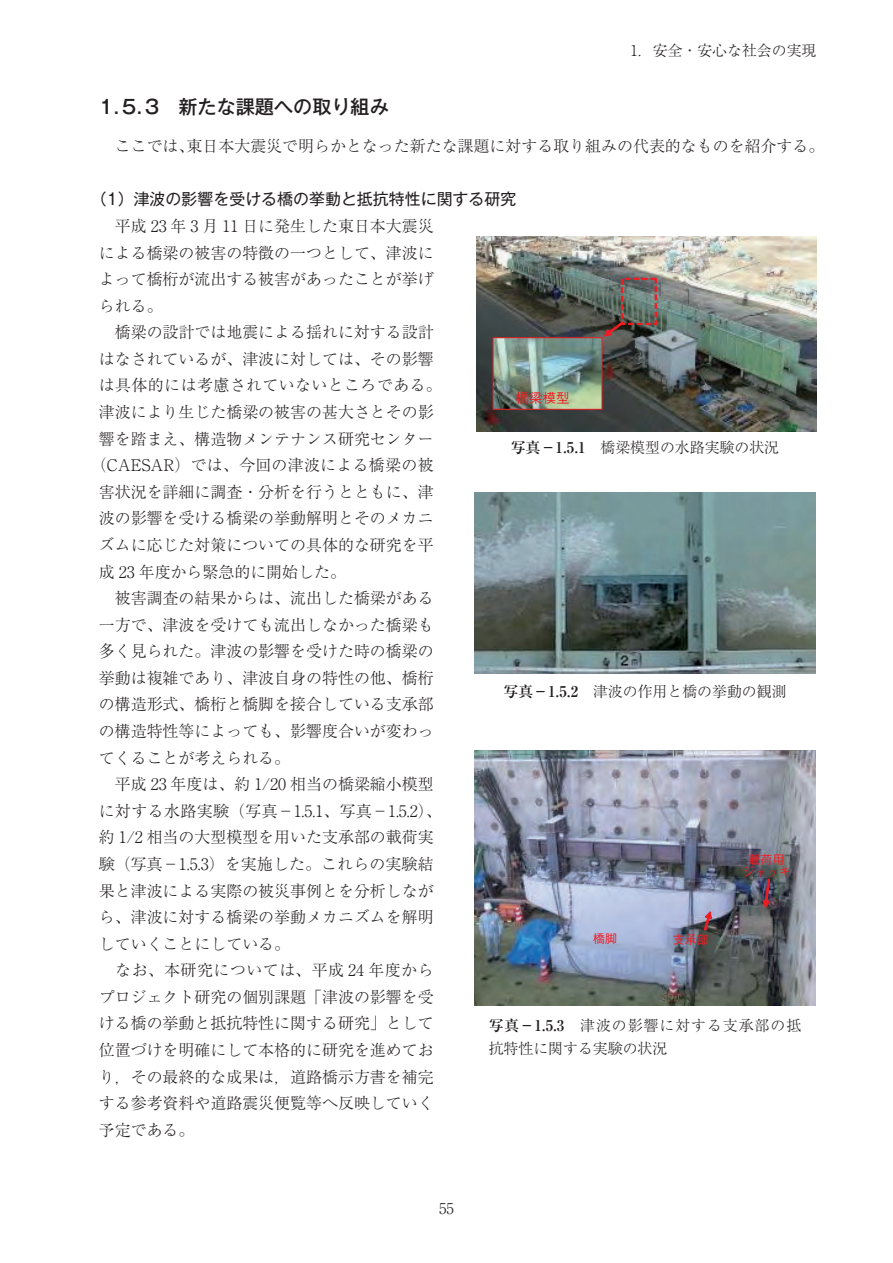
<style>
.page{position:relative;width:893px;height:1263px;background:#fff}
.page>*{position:absolute;margin:0;border:0;box-sizing:border-box;transform-origin:0 0}
.t1{font:500 19.2px "Gothic MB101 Pro";color:#231f20}
.t2{font:300 15.9px "Ryumin Pro";color:#231f20}
.t3{font:300 15.9px "Ryumin Pro";letter-spacing:.025em;color:#231f20}
.t4{font:15.9px "Gothic MB101 Pro";color:#231f20}
.t5{font:300 15.9px "Ryumin Pro";letter-spacing:.02em;color:#231f20}
.t6{font:300 15.9px "Ryumin Pro";letter-spacing:.03em;color:#231f20}
.t7{font:300 14.85px "Ryumin Pro";color:#231f20}
.t8{font:300 14.85px/23.4px "Ryumin Pro";letter-spacing:.065em;color:#231f20}
.t9{font:500 13.5px "Gothic BBB Pro";color:#ee1d23}
.t10{font:500 12px/12px "Gothic BBB Pro";color:#ee1d23;text-align:center}
.s1{font-weight:700}
</style>
<div class="page">
<img style="left:476px;top:237px;width:340px;height:194px">
<img style="left:495px;top:339px;width:105px;height:69px">
<div style="left:493px;top:337px;width:109px;height:73px;border:1px solid #ee1d23"></div>
<svg style="left:604px;top:278px;width:52px;height:58px;background:#635e58"></svg>
<img style="left:475px;top:493px;width:340px;height:180px">
<img style="left:475px;top:750px;width:340px;height:256px">
<svg style="left:763px;top:878px;width:7px;height:29px"></svg>
<svg style="left:704px;top:911px;width:8px;height:19px"></svg>
<p class="t7" style="left:630px;top:38px;width:188px">1．安全・安心な社会の実現</p>
<p class="t1" style="left:99px;top:90px;width:292px">1.5.3　新たな課題への取り組み</p>
<p class="t2" style="left:99px;top:134px;width:727px">　ここでは、東日本大震災で明らかとなった新たな課題に対する取り組みの代表的なものを紹介する。</p>
<p class="t4" style="left:91px;top:186px;width:427px">（1）津波の影響を受ける橋の挙動と抵抗特性に関する研究</p>
<p class="t2" style="left:99px;top:214px;width:336px">　平成 23 年 3 月 11 日に発生した東日本大震災</p>
<p class="t2" style="left:99px;top:240px;width:336px">による橋梁の被害の特徴の一つとして、津波に</p>
<p class="t2" style="left:99px;top:267px;width:336px">よって橋桁が流出する被害があったことが挙げ</p>
<p class="t2" style="left:99px;top:293px;width:65px">られる。</p>
<p class="t2" style="left:99px;top:320px;width:336px">　橋梁の設計では地震による揺れに対する設計</p>
<p class="t2" style="left:99px;top:346px;width:336px">はなされているが、津波に対しては、その影響</p>
<p class="t3" style="left:99px;top:373px;width:344px">は具体的には考慮されていないところである。</p>
<p class="t2" style="left:99px;top:400px;width:336px">津波により生じた橋梁の被害の甚大さとその影</p>
<p class="t2" style="left:99px;top:426px;width:336px">響を踏まえ、構造物メンテナンス研究センター</p>
<p class="t5" style="left:91px;top:453px;width:344px">（CAESAR）では、今回の津波による橋梁の被</p>
<p class="t2" style="left:99px;top:479px;width:336px">害状況を詳細に調査・分析を行うとともに、津</p>
<p class="t2" style="left:99px;top:506px;width:336px">波の影響を受ける橋梁の挙動解明とそのメカニ</p>
<p class="t2" style="left:99px;top:532px;width:336px">ズムに応じた対策についての具体的な研究を平</p>
<p class="t2" style="left:99px;top:559px;width:249px">成 23 年度から緊急的に開始した。</p>
<p class="t2" style="left:99px;top:586px;width:336px">　被害調査の結果からは、流出した橋梁がある</p>
<p class="t2" style="left:99px;top:612px;width:336px">一方で、津波を受けても流出しなかった橋梁も</p>
<p class="t2" style="left:99px;top:639px;width:336px">多く見られた。津波の影響を受けた時の橋梁の</p>
<p class="t2" style="left:99px;top:665px;width:336px">挙動は複雑であり、津波自身の特性の他、橋桁</p>
<p class="t2" style="left:99px;top:692px;width:336px">の構造形式、橋桁と橋脚を接合している支承部</p>
<p class="t2" style="left:99px;top:719px;width:336px">の構造特性等によっても、影響度合いが変わっ</p>
<p class="t2" style="left:99px;top:745px;width:193px">てくることが考えられる。</p>
<p class="t2" style="left:99px;top:772px;width:336px">　平成 23 年度は、約 1/20 相当の橋梁縮小模型</p>
<p class="t3" style="left:99px;top:798px;width:344px">に対する水路実験（写真－1.5.1、写真－1.5.2）、</p>
<p class="t2" style="left:99px;top:825px;width:336px">約 1/2 相当の大型模型を用いた支承部の載荷実</p>
<p class="t2" style="left:99px;top:851px;width:336px">験（写真－1.5.3）を実施した。これらの実験結</p>
<p class="t2" style="left:99px;top:878px;width:336px">果と津波による実際の被災事例とを分析しなが</p>
<p class="t2" style="left:99px;top:905px;width:336px">ら、津波に対する橋梁の挙動メカニズムを解明</p>
<p class="t2" style="left:99px;top:931px;width:193px">していくことにしている。</p>
<p class="t6" style="left:99px;top:958px;width:336px">　なお、本研究については、平成 24 年度から</p>
<p class="t2" style="left:99px;top:984px;width:336px">プロジェクト研究の個別課題「津波の影響を受</p>
<p class="t2" style="left:99px;top:1011px;width:336px">ける橋の挙動と抵抗特性に関する研究」として</p>
<p class="t2" style="left:99px;top:1037px;width:336px">位置づけを明確にして本格的に研究を進めてお</p>
<p class="t2" style="left:99px;top:1064px;width:336px">り，その最終的な成果は，道路橋示方書を補完</p>
<p class="t2" style="left:99px;top:1091px;width:336px">する参考資料や道路震災便覧等へ反映していく</p>
<p class="t2" style="left:99px;top:1117px;width:97px">予定である。</p>
<p class="t9" style="left:516px;top:387px;width:55px">橋梁模型</p>
<p class="t7" style="left:511px;top:436px;width:270px"><span class="s1">写真－1.5.1　</span>橋梁模型の水路実験の状況</p>
<p class="t7" style="left:503px;top:680px;width:285px"><span class="s1">写真－1.5.2　</span>津波の作用と橋の挙動の観測</p>
<p class="t10" style="left:742px;top:852px;width:49px">載荷用ジャッキ</p>
<p class="t10" style="left:593px;top:931px;width:25px">橋脚</p>
<p class="t10" style="left:673px;top:932px;width:37px">支承部</p>
<p class="t8" style="left:489px;top:1012px;width:314px"><span class="s1">写真－1.5.3　</span>津波の影響に対する支承部の抵抗特性に関する実験の状況</p>
<p class="t7" style="left:439px;top:1197px;width:16px">55</p>
</div>
